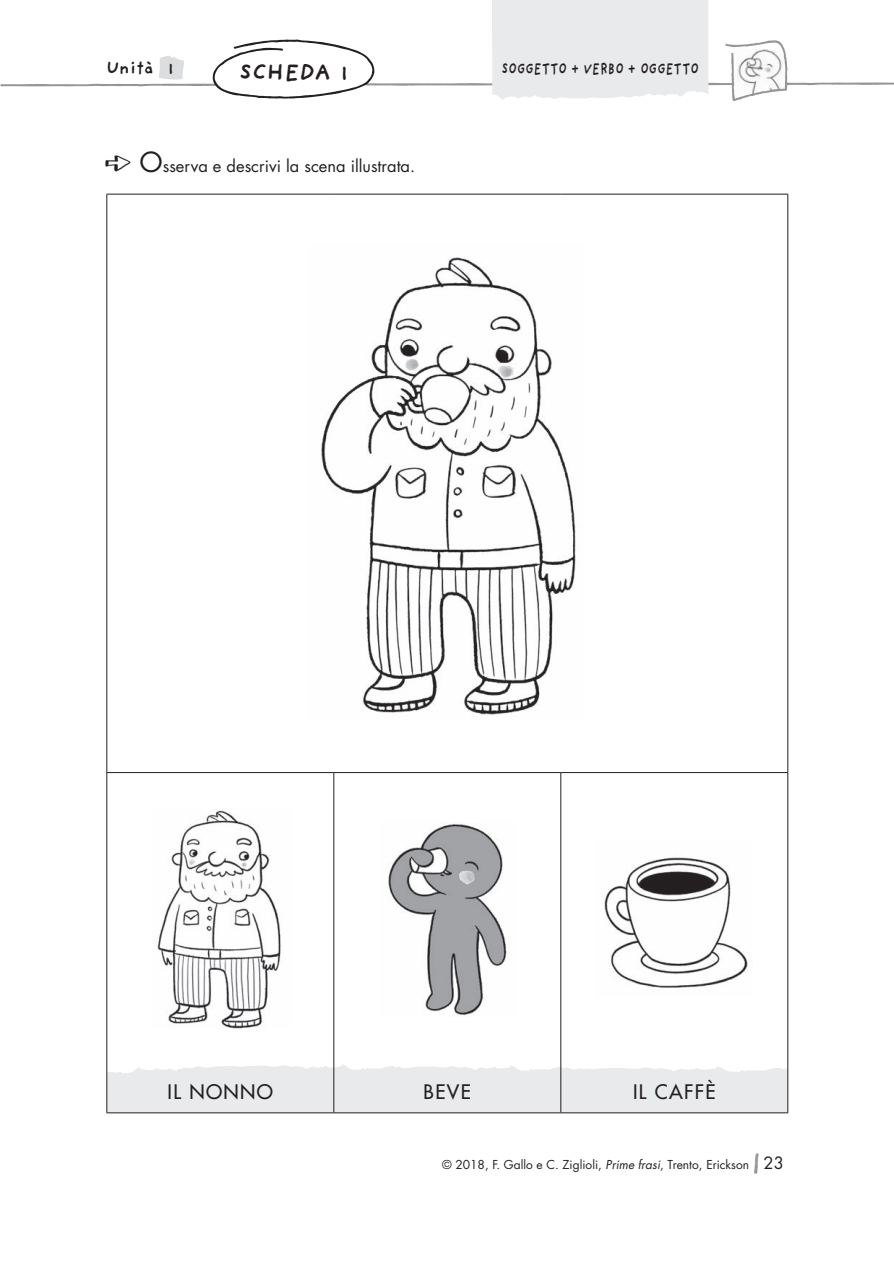
<style>
.page{position:relative;width:894px;height:1263px;background:#fff}
.page>*{position:absolute;margin:0;border:0;box-sizing:border-box;transform-origin:0 0}
.t1{font:700 23.4px "Providence Sans Pro";color:#231f20}
.t2{font:500 19.5px "Futura Std";letter-spacing:.07em;color:#231f20}
.t3{font:700 18px "Providence Sans Pro";color:#231f20}
.t4{font:16.5px "Futura Std";color:#231f20}
.t5{font:700 16.2px "Providence Sans Pro";letter-spacing:.01em;color:#231f20;scale:.74 1}
.t6{font:12px "Futura Std";color:#231f20}
.s1{font-size:27px}
.s2{font-style:italic}
.s3{font-family:"Providence Sans Pro";font-weight:700;font-size:27px;color:#939598}
</style>
<div class="page">
<svg style="left:107px;top:1064px;width:680px;height:48px;background:#eaebec"></svg>
<img style="left:105px;top:156px;width:26px;height:15px">
<hr style="left:333px;top:1066px;width:1px;height:46px;background:#231f20">
<hr style="left:333px;top:773px;width:1px;height:293px;background:#231f20">
<hr style="left:106px;top:772px;width:228px;height:1px;background:#231f20">
<hr style="left:334px;top:772px;width:226px;height:1px;background:#231f20">
<hr style="left:560px;top:772px;width:228px;height:1px;background:#231f20">
<hr style="left:106px;top:194px;width:228px;height:1px;background:#231f20">
<hr style="left:106px;top:194px;width:1px;height:578px;background:#231f20">
<hr style="left:334px;top:194px;width:226px;height:1px;background:#231f20">
<hr style="left:560px;top:194px;width:228px;height:1px;background:#231f20">
<hr style="left:787px;top:194px;width:1px;height:578px;background:#231f20">
<hr style="left:106px;top:773px;width:1px;height:293px;background:#231f20">
<hr style="left:560px;top:773px;width:1px;height:293px;background:#231f20">
<hr style="left:787px;top:773px;width:1px;height:293px;background:#231f20">
<hr style="left:106px;top:1066px;width:1px;height:46px;background:#231f20">
<hr style="left:560px;top:1066px;width:1px;height:46px;background:#231f20">
<hr style="left:787px;top:1066px;width:1px;height:46px;background:#231f20">
<hr style="left:106px;top:1112px;width:228px;height:1px;background:#231f20">
<hr style="left:334px;top:1112px;width:226px;height:1px;background:#231f20">
<hr style="left:560px;top:1112px;width:228px;height:1px;background:#231f20">
<img style="left:321px;top:257px;width:255px;height:458px">
<img style="left:157px;top:810px;width:124px;height:219px">
<img style="left:388px;top:824px;width:119px;height:192px">
<img style="left:604px;top:857px;width:144px;height:131px">
<svg style="left:0;top:0;width:894px;height:101px"></svg>
<h3 class="t3" style="left:106px;top:58px;width:69px">Unità 1</h3>
<h1 class="t1" style="left:239px;top:58px;width:111px">SCHEDA 1</h1>
<h3 class="t4" style="left:139px;top:155px;width:277px"><span class="s1">O</span>sserva e descrivi la scena illustrata.</h3>
<h3 class="t5" style="left:501px;top:59px;width:268px">SOGGETTO + VERBO + OGGETTO</h3>
<h2 class="t2" style="left:167px;top:1079px;width:107px">IL NONNO</h2>
<h2 class="t2" style="left:423px;top:1079px;width:49px">BEVE</h2>
<h2 class="t2" style="left:633px;top:1079px;width:84px">IL CAFFÈ</h2>
<p class="t6" style="left:442px;top:1156px;width:308px">© 2018, F. Gallo e C. Ziglioli, <span class="s2">Prime frasi</span>, Trento, Erickson</p>
<h3 class="t4" style="left:752px;top:1152px;width:33px"><span class="s3">|</span> 23</h3>
</div>
